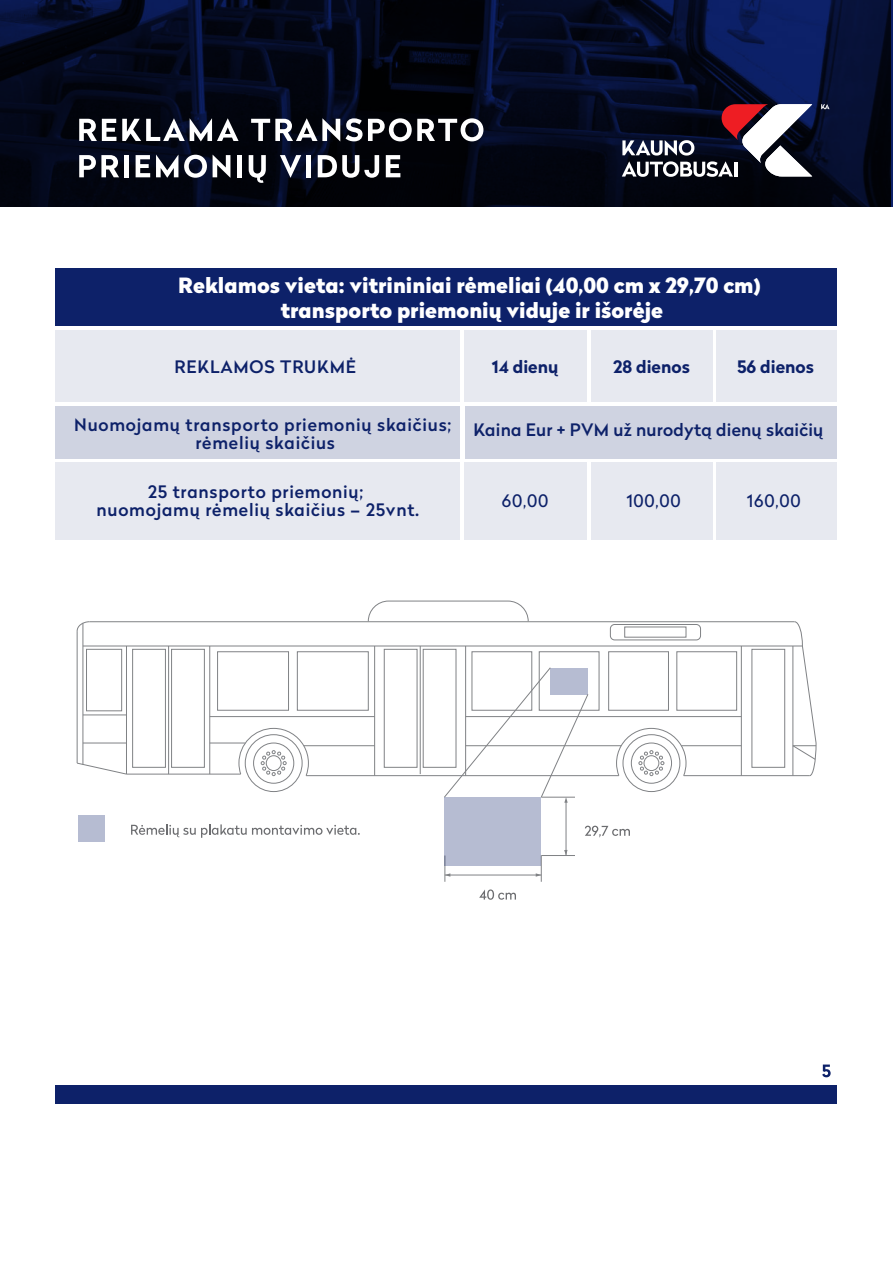
<style>
.page{position:relative;width:893px;height:1263px;background:#fff}
.page>*{position:absolute;margin:0;border:0;box-sizing:border-box;transform-origin:0 0}
.t1{font:900 21px/25.2px "Radikal";color:#fff;text-align:center}
.t2{font:500 17.1px/18px "Radikal";letter-spacing:.045em;color:#0d2169;text-align:center}
.t3{font:500 17.1px "Radikal";letter-spacing:.01em;color:#0d2169}
.t4{font:700 17.1px "Radikal";color:#0d2169}
.t5{font:17.1px "Radical";letter-spacing:.045em;color:#0d2169}
</style>
<div class="page">
<img style="left:0;top:0;width:891px;height:206px">
<div style="left:631px;top:743px;width:41px;height:40px;border:1px solid #808285;border-radius:50%"></div>
<svg style="left:616px;top:728px;width:70px;height:48px"></svg>
<div style="left:253px;top:743px;width:41px;height:40px;border:1px solid #808285;border-radius:50%"></div>
<svg style="left:239px;top:728px;width:70px;height:48px"></svg>
<svg style="left:77px;top:763px;width:49px;height:12px"></svg>
<hr style="left:126px;top:774px;width:115px;height:1px;background:#808285">
<hr style="left:306px;top:775px;width:313px;height:1px;background:#808285">
<hr style="left:77px;top:631px;width:1px;height:132px;background:#808285">
<hr style="left:83px;top:623px;width:1px;height:142px;background:#808285">
<hr style="left:83px;top:715px;width:43px;height:1px;background:#808285">
<hr style="left:126px;top:646px;width:1px;height:128px;background:#808285">
<hr style="left:209px;top:646px;width:1px;height:128px;background:#808285">
<hr style="left:374px;top:646px;width:1px;height:130px;background:#808285">
<hr style="left:465px;top:646px;width:1px;height:130px;background:#808285">
<hr style="left:684px;top:775px;width:126px;height:1px;background:#808285">
<hr style="left:83px;top:743px;width:43px;height:1px;background:#808285">
<hr style="left:210px;top:743px;width:35px;height:1px;background:#808285">
<hr style="left:304px;top:745px;width:71px;height:1px;background:#808285">
<hr style="left:466px;top:745px;width:155px;height:1px;background:#808285">
<hr style="left:681px;top:745px;width:60px;height:1px;background:#808285">
<hr style="left:83px;top:646px;width:719px;height:1px;background:#808285">
<svg style="left:77px;top:621px;width:13px;height:10px"></svg>
<hr style="left:90px;top:621px;width:704px;height:1px;background:#808285">
<svg style="left:368px;top:601px;width:161px;height:21px"></svg>
<div style="left:610px;top:624px;width:91px;height:16px;border:1px solid #808285;border-radius:4px"></div>
<hr style="left:210px;top:716px;width:165px;height:1px;background:#808285">
<hr style="left:466px;top:716px;width:275px;height:1px;background:#808285">
<div style="left:132px;top:649px;width:34px;height:118px;border:1px solid #808285"></div>
<div style="left:171px;top:649px;width:34px;height:118px;border:1px solid #808285"></div>
<hr style="left:168px;top:646px;width:1px;height:128px;background:#808285">
<div style="left:384px;top:649px;width:33px;height:118px;border:1px solid #808285"></div>
<div style="left:423px;top:649px;width:33px;height:118px;border:1px solid #808285"></div>
<div style="left:752px;top:649px;width:33px;height:118px;border:1px solid #808285"></div>
<hr style="left:420px;top:646px;width:1px;height:128px;background:#808285">
<hr style="left:741px;top:646px;width:1px;height:130px;background:#808285">
<div style="left:472px;top:651px;width:60px;height:59px;border:1px solid #808285"></div>
<div style="left:539px;top:651px;width:60px;height:59px;border:1px solid #808285"></div>
<div style="left:217px;top:651px;width:72px;height:59px;border:1px solid #808285"></div>
<div style="left:297px;top:651px;width:71px;height:59px;border:1px solid #808285"></div>
<div style="left:608px;top:651px;width:61px;height:59px;border:1px solid #808285"></div>
<div style="left:677px;top:651px;width:60px;height:59px;border:1px solid #808285"></div>
<div style="left:86px;top:649px;width:36px;height:62px;border:1px solid #808285"></div>
<svg style="left:792px;top:621px;width:24px;height:155px"></svg>
<div style="left:78px;top:815px;width:26px;height:26px;background:#b6bcd2"></div>
<svg style="left:131px;top:824px;width:229px;height:14px"></svg>
<hr style="left:541px;top:855px;width:34px;height:1px;background:#808285">
<hr style="left:566px;top:801px;width:1px;height:54px;background:#808285">
<svg style="left:585px;top:826px;width:45px;height:12px"></svg>
<hr style="left:445px;top:875px;width:96px;height:1px;background:#808285">
<svg style="left:536px;top:855px;width:6px;height:27px"></svg>
<svg style="left:445px;top:866px;width:5px;height:16px"></svg>
<svg style="left:479px;top:889px;width:37px;height:11px"></svg>
<svg style="left:444px;top:667px;width:144px;height:136px"></svg>
<div style="left:444px;top:797px;width:97px;height:69px;background:#b6bcd2"></div>
<svg style="left:821px;top:104px;width:8px;height:5px"></svg>
<svg style="left:622px;top:104px;width:190px;height:73px"></svg>
<svg style="left:79px;top:119px;width:37px;height:22px"></svg>
<svg style="left:122px;top:118px;width:117px;height:23px"></svg>
<svg style="left:251px;top:118px;width:232px;height:23px"></svg>
<svg style="left:79px;top:155px;width:40px;height:22px"></svg>
<div style="left:124px;top:155px;width:5px;height:22px;background:#fff"></div>
<svg style="left:136px;top:155px;width:14px;height:22px"></svg>
<svg style="left:156px;top:155px;width:22px;height:23px"></svg>
<svg style="left:184px;top:155px;width:23px;height:23px"></svg>
<svg style="left:213px;top:155px;width:17px;height:23px"></svg>
<div style="left:237px;top:155px;width:5px;height:22px;background:#fff"></div>
<svg style="left:249px;top:155px;width:17px;height:28px"></svg>
<svg style="left:280px;top:155px;width:21px;height:23px"></svg>
<div style="left:306px;top:155px;width:5px;height:22px;background:#fff"></div>
<svg style="left:318px;top:155px;width:61px;height:23px"></svg>
<svg style="left:386px;top:155px;width:14px;height:22px"></svg>
<div style="left:56px;top:1085px;width:781px;height:19px;background:#0d2169"></div>
<svg style="left:822px;top:1064px;width:9px;height:13px"></svg>
<div style="left:56px;top:269px;width:781px;height:57px;background:#0d2169"></div>
<div style="left:56px;top:330px;width:404px;height:72px;background:#e7e9f0"></div>
<div style="left:464px;top:330px;width:123px;height:72px;background:#e7e9f0"></div>
<div style="left:56px;top:406px;width:404px;height:52px;background:#cfd3e1"></div>
<div style="left:465px;top:406px;width:372px;height:52px;background:#cfd3e1"></div>
<div style="left:56px;top:462px;width:404px;height:77px;background:#e7e9f0"></div>
<div style="left:464px;top:462px;width:122px;height:77px;background:#e7e9f0"></div>
<div style="left:591px;top:330px;width:121px;height:72px;background:#e7e9f0"></div>
<div style="left:591px;top:462px;width:121px;height:77px;background:#e7e9f0"></div>
<div style="left:716px;top:330px;width:121px;height:72px;background:#e7e9f0"></div>
<div style="left:716px;top:462px;width:120px;height:77px;background:#e7e9f0"></div>
<p class="t1" style="left:178px;top:272px;width:584px">Reklamos vieta: vitrininiai rėmeliai (40,00 cm x 29,70 cm) transporto priemonių viduje ir išorėje</p>
<p class="t2" style="left:175px;top:357px;width:183px">REKLAMOS TRUKMĖ</p>
<p class="t4" style="left:492px;top:354px;width:68px">14 dienų</p>
<p class="t4" style="left:613px;top:354px;width:78px">28 dienos</p>
<p class="t4" style="left:737px;top:354px;width:78px">56 dienos</p>
<p class="t2" style="left:74px;top:416px;width:379px">Nuomojamų transporto priemonių skaičius; rėmelių skaičius</p>
<p class="t3" style="left:474px;top:418px;width:351px">Kaina Eur + PVM už nurodytą dienų skaičių</p>
<p class="t2" style="left:97px;top:482px;width:324px">25 transporto priemonių; nuomojamų rėmelių skaičius – 25vnt.</p>
<p class="t5" style="left:502px;top:488px;width:48px">60,00</p>
<p class="t5" style="left:626px;top:488px;width:56px">100,00</p>
<p class="t5" style="left:747px;top:488px;width:55px">160,00</p>
</div>
